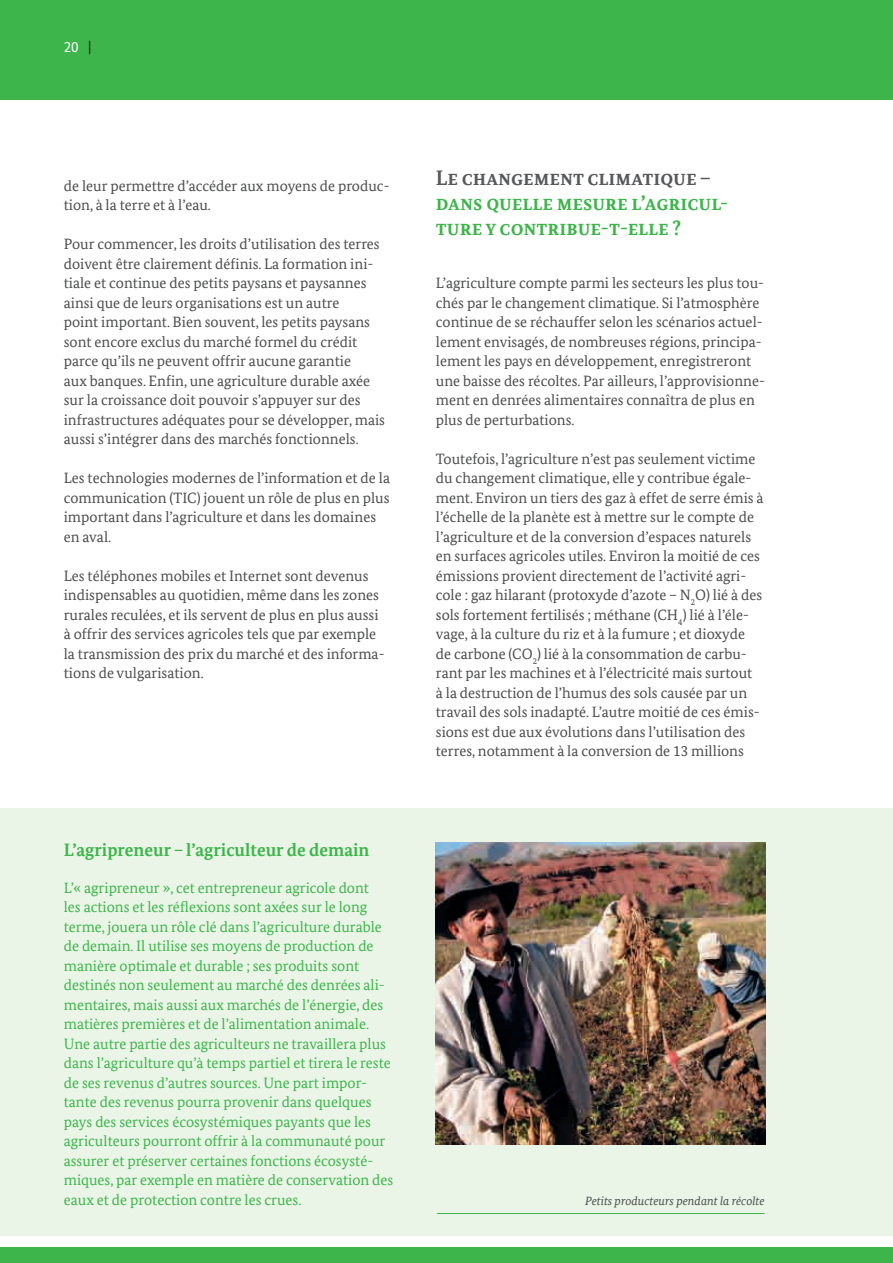
<style>
.page{position:relative;width:893px;height:1263px;background:#fff}
.page>*{position:absolute;margin:0;border:0;box-sizing:border-box;transform-origin:0 0}
.t1{font:700 21px/25.2px "Bundes Serif";letter-spacing:.12em;color:#3db54a}
.t2{font:700 21px "Bundes Serif";color:#57585a}
.t3{font:700 18px "Bundes Serif";color:#3db54a}
.t4{font:15px/19.5px "Bundes Serif";color:#4b4c4d}
.t5{font:15px/19.5px "Bundes Serif";color:#3db54a}
.t6{font:15px "Bundes Sans";color:#fff}
.t7{font:italic 12px "Bundes Serif";color:#4b4c4d}
.s1{color:#231f20}
</style>
<div class="page">
<div style="left:0;top:0;width:893px;height:100px;background:#3db54a"></div>
<div style="left:0;top:1247px;width:893px;height:16px;background:#3db54a"></div>
<div style="left:0;top:808px;width:893px;height:427px;background:#eaf5e8"></div>
<hr style="left:437px;top:1213px;width:328px;height:1px;background:#3db54a">
<img style="left:436px;top:842px;width:329px;height:302px">
<p class="t6" style="left:64px;top:38px;width:29px">20 <span class="s1">|</span></p>
<p class="t4" style="left:64px;top:175px;width:327px">de leur permettre d’accéder aux moyens de produc&shy;tion, à la terre et à l’eau.</p>
<p class="t4" style="left:64px;top:234px;width:323px">Pour commencer, les droits d’utilisation des terres doivent être clairement définis. La formation ini&shy;tiale et continue des petits paysans et paysannes ainsi que de leurs organisations est un autre<br>point important. Bien souvent, les petits paysans sont encore exclus du marché formel du crédit parce qu’ils ne peuvent offrir aucune garantie<br>aux banques. Enfin, une agriculture durable axée sur la croissance doit pouvoir s’appuyer sur des infrastructures adéquates pour se développer, mais aussi s’intégrer dans des marchés fonctionnels.</p>
<p class="t4" style="left:64px;top:468px;width:328px">Les technologies modernes de l’information et de la communication (TIC) jouent un rôle de plus en plus important dans l’agriculture et dans les domaines en aval.</p>
<p class="t4" style="left:64px;top:565px;width:322px">Les téléphones mobiles et Internet sont devenus indispensables au quotidien, même dans les zones rurales reculées, et ils servent de plus en plus aussi à offrir des services agricoles tels que par exemple la transmission des prix du marché et des informa&shy;tions de vulgarisation.</p>
<p class="t3" style="left:64px;top:839px;width:307px">L’agripreneur – l’agriculteur de demain</p>
<p class="t5" style="left:64px;top:877px;width:331px">L’« agripreneur », cet entrepreneur agricole dont<br>les actions et les réflexions sont axées sur le long terme, jouera un rôle clé dans l’agriculture durable de demain. Il utilise ses moyens de production de manière optimale et durable ; ses produits sont destinés non seulement au marché des denrées ali&shy;mentaires, mais aussi aux marchés de l’énergie, des matières premières et de l’alimentation animale.<br>Une autre partie des agriculteurs ne travaillera plus dans l’agriculture qu’à temps partiel et tirera le reste de ses revenus d’autres sources. Une part impor&shy;tante des revenus pourra provenir dans quelques pays des services écosystémiques payants que les agriculteurs pourront offrir à la communauté pour assurer et préserver certaines fonctions écosysté&shy;miques, par exemple en matière de conservation des eaux et de protection contre les crues.</p>
<h1 class="t2" style="left:436px;top:165px;width:277px">Le changement climatique –</h1>
<h1 class="t1" style="left:436px;top:190px;width:294px">dans quelle mesure l’agricul&shy;ture y contribue-t-elle ?</h1>
<p class="t4" style="left:436px;top:273px;width:331px">L’agriculture compte parmi les secteurs les plus tou&shy;chés par le changement climatique. Si l’atmosphère continue de se réchauffer selon les scénarios actuel&shy;lement envisagés, de nombreuses régions, principa&shy;lement les pays en développement, enregistreront une baisse des récoltes. Par ailleurs, l’approvisionne&shy;ment en denrées alimentaires connaîtra de plus en plus de perturbations.</p>
<p class="t4" style="left:436px;top:448px;width:329px">Toutefois, l’agriculture n’est pas seulement victime du changement climatique, elle y contribue égale&shy;ment. Environ un tiers des gaz à effet de serre émis à l’échelle de la planète est à mettre sur le compte de l’agriculture et de la conversion d’espaces naturels en surfaces agricoles utiles. Environ la moitié de ces émissions provient directement de l’activité agri&shy;cole : gaz hilarant (protoxyde d’azote – N<sub>2</sub>O) lié à des sols fortement fertilisés ; méthane (CH<sub>4</sub>) lié à l’éle&shy;vage, à la culture du riz et à la fumure ; et dioxyde de carbone (CO<sub>2</sub>) lié à la consommation de carbu&shy;rant par les machines et à l’électricité mais surtout<br>à la destruction de l’humus des sols causée par un travail des sols inadapté. L’autre moitié de ces émis&shy;sions est due aux évolutions dans l’utilisation des terres, notamment à la conversion de 13 millions</p>
<p class="t7" style="left:585px;top:1193px;width:181px">Petits producteurs pendant la récolte</p>
</div>
